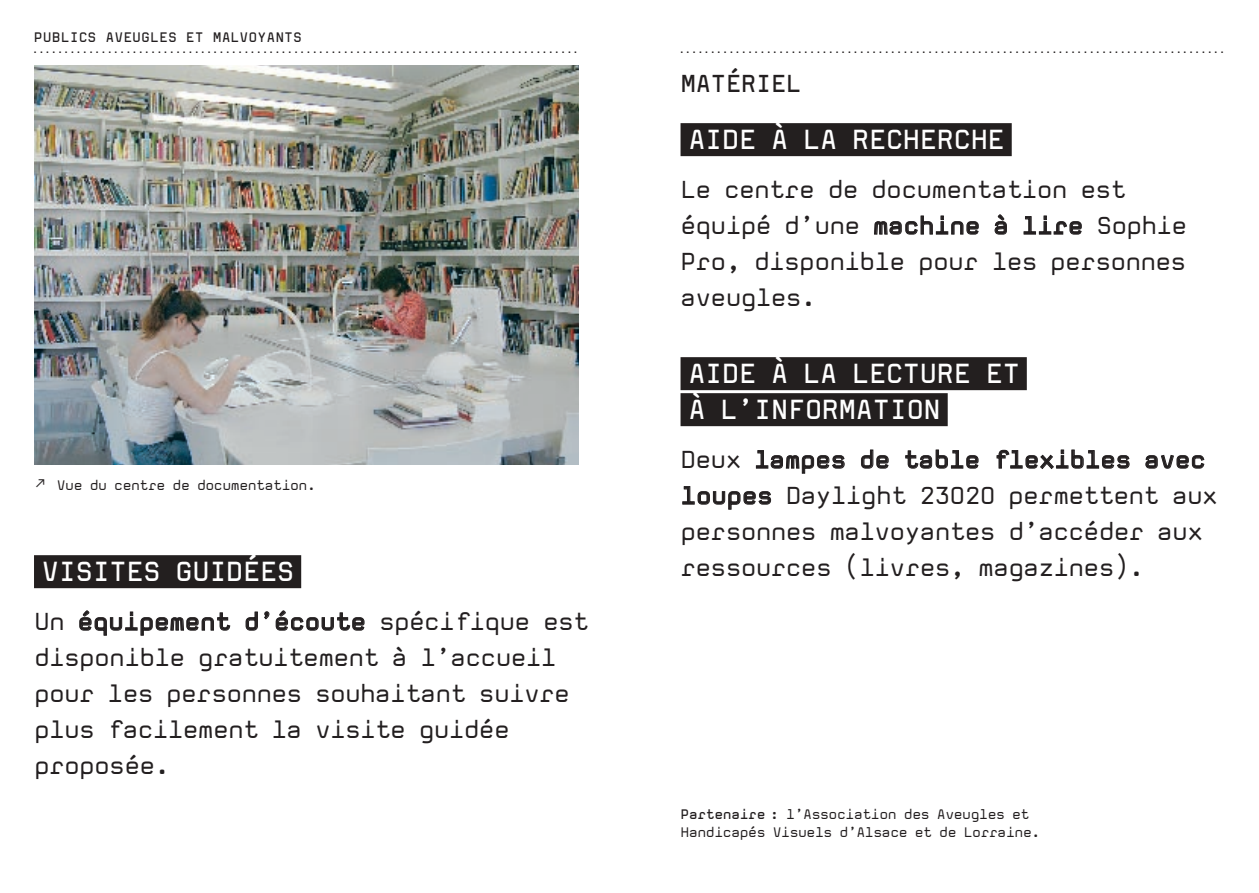
<style>
.page{position:relative;width:1259px;height:893px;background:#fff}
.page>*{position:absolute;margin:0;border:0;box-sizing:border-box;transform-origin:0 0}
.t1{font:700 27px/36px "Mono";letter-spacing:-.035em;color:#fff}
.t2{font:24px/36px "Mono";letter-spacing:-.035em;color:#231f20}
.t3{font:700 24px "Mono";letter-spacing:-.035em;color:#231f20}
.t4{font:13.5px/18px "Mono";letter-spacing:-.035em;color:#231f20}
.t5{font:700 13.5px "Mono";color:#231f20}
.t6{font:8.4px "Mono";color:#231f1f}
.s1{font-family:"FRAC";font-weight:500}
.s2{font-weight:700}
</style>
<div class="page">
<div style="left:680px;top:123px;width:331px;height:33px;background:#231f1f"></div>
<div style="left:680px;top:357px;width:346px;height:33px;background:#231f1f"></div>
<div style="left:680px;top:393px;width:267px;height:33px;background:#231f1f"></div>
<svg style="left:874px;top:215px;width:105px;height:20px"></svg>
<svg style="left:994px;top:214px;width:13px;height:21px"></svg>
<svg style="left:1023px;top:215px;width:59px;height:20px"></svg>
<svg style="left:756px;top:450px;width:89px;height:24px"></svg>
<svg style="left:861px;top:449px;width:27px;height:20px"></svg>
<svg style="left:905px;top:449px;width:73px;height:20px"></svg>
<svg style="left:996px;top:449px;width:133px;height:20px"></svg>
<svg style="left:1145px;top:455px;width:59px;height:14px"></svg>
<svg style="left:682px;top:486px;width:89px;height:24px"></svg>
<img style="left:34px;top:66px;width:544px;height:399px">
<div style="left:34px;top:555px;width:267px;height:33px;background:#231f1f"></div>
<svg style="left:79px;top:610px;width:151px;height:26px"></svg>
<svg style="left:245px;top:611px;width:13px;height:20px"></svg>
<svg style="left:264px;top:611px;width:5px;height:9px"></svg>
<svg style="left:276px;top:610px;width:88px;height:21px"></svg>
<p class="t5" style="left:34px;top:28px;width:10px">PUBLICS</p>
<p class="t5" style="left:105px;top:28px;width:135px">AVEUGLES ET MALVO</p>
<p class="t5" style="left:257px;top:28px;width:27px">YANTS</p>
<p class="t6" style="left:32px;top:45px;width:547px">........................................................................................</p>
<p class="t4" style="left:36px;top:476px;width:282px"><span class="s1">f</span> Vue du centre de documentation.</p>
<p class="t1" style="left:42px;top:553px;width:255px">Visites guidées</p>
<p class="t2" style="left:34px;top:603px;width:556px">Un <span class="s2">équipement d’écoute</span> spécifique est disponible gratuitement à l’accueil pour les personnes souhaitant suivre plus facilement la visite guidée proposée.</p>
<p class="t6" style="left:679px;top:45px;width:547px">........................................................................................</p>
<p class="t3" style="left:680px;top:68px;width:123px">Matériel</p>
<p class="t1" style="left:688px;top:121px;width:313px">Aide à la Recherche</p>
<p class="t2" style="left:680px;top:171px;width:508px">Le centre de documentation est équipé d’une <span class="s2">machine à lire</span> Sophie<br>Pro, disponible pour les personnes aveugles.</p>
<p class="t1" style="left:688px;top:355px;width:334px">Aide à la lecture et à l’information</p>
<p class="t2" style="left:680px;top:441px;width:539px">Deux <span class="s2">lampes de table flexibles avec loupes</span> Daylight 23020 permettent aux personnes malvoyantes d’accéder aux ressources (livres, magazines).</p>
<p class="t4" style="left:680px;top:805px;width:361px"><span class="s2">Partenaire</span> : l’Association des Aveugles et<br>Handicapés Visuels d’Alsace et de Lorraine.</p>
</div>
